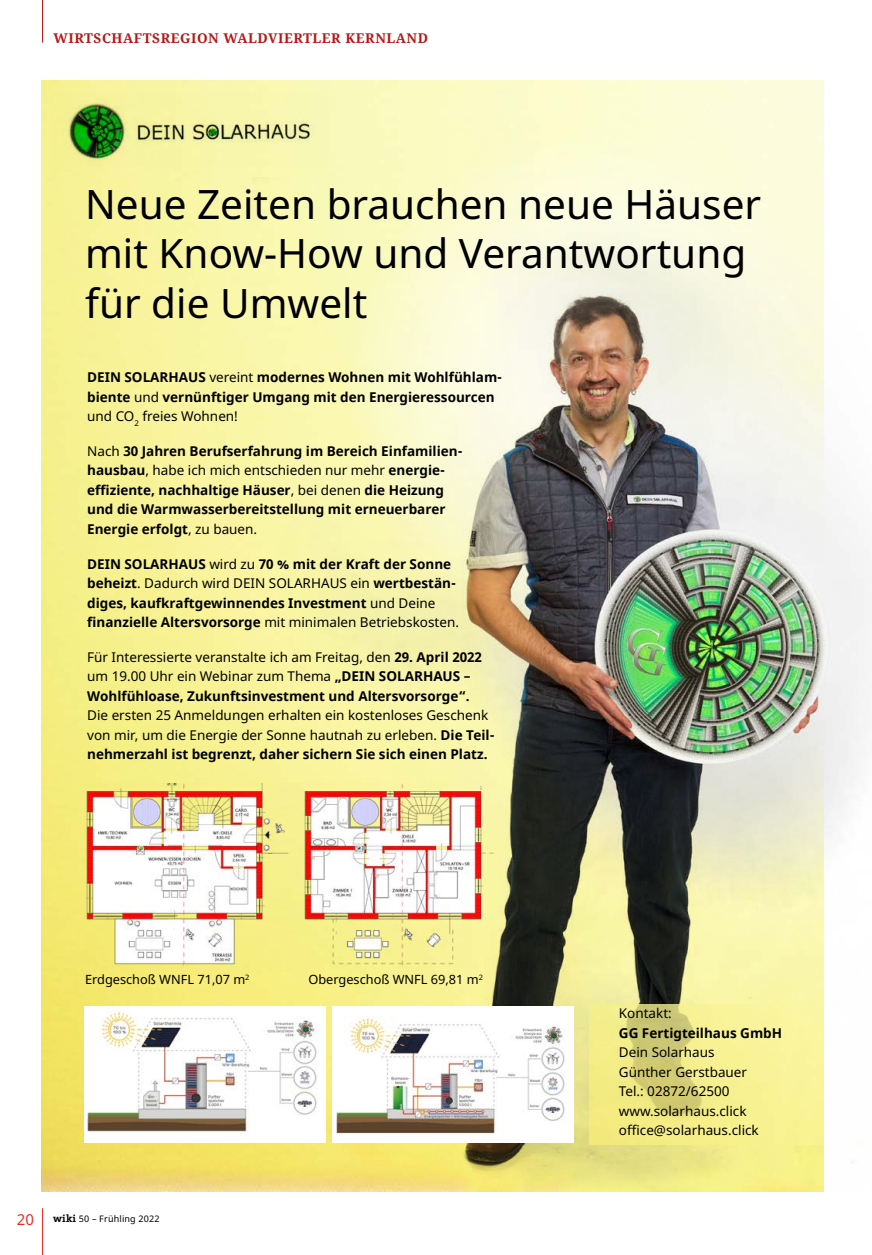
<style>
.page{position:relative;width:872px;height:1255px;background:#fff}
.page>*{position:absolute;margin:0;border:0;box-sizing:border-box;transform-origin:0 0}
.t1{font:40.5px/49.5px "Noto Sans";color:#000}
.t2{font:15px "Noto Sans";color:#e62d25}
.t3{font:700 13.5px/19.5px "Noto Sans";color:#000}
.t4{font:13.5px/19.5px "Noto Sans";color:#000}
.t5{font:700 13.5px "Noto Serif";letter-spacing:.04em;color:#b61817}
.t6{font:12.75px "Noto Sans";color:#000}
.t7{font:9px "Noto Sans";letter-spacing:.02em;color:#000}
.s1{font-weight:400}
.s2{font-weight:700}
.s3{font-family:"The Serif";font-weight:700;font-size:10.5px}
</style>
<div class="page">
<hr style="left:42px;top:1208px;width:1px;height:46px;background:#e62d25">
<hr style="left:42px;top:0;width:1px;height:43px;background:#b61817">
<img style="left:42px;top:81px;width:781px;height:1110px">
<div style="left:342px;top:130px;width:504px;height:504px;background:#fcfcd5;border-radius:50%"></div>
<img style="left:252px;top:177px;width:620px;height:1014px">
<img style="left:50px;top:94px;width:279px;height:73px">
<div style="left:84px;top:1005px;width:241px;height:137px;background:#fff"></div>
<img style="left:84px;top:1005px;width:241px;height:127px">
<div style="left:333px;top:1005px;width:241px;height:137px;background:#fff"></div>
<img style="left:333px;top:1005px;width:241px;height:129px">
<img style="left:590px;top:1003px;width:233px;height:141px">
<img style="left:84px;top:783px;width:437px;height:184px">
<p class="t5" style="left:54px;top:29px;width:376px">WIRTSCHAFTSREGION WALDVIERTLER KERNLAND</p>
<h1 class="t1" style="left:85px;top:180px;width:677px">Neue Zeiten brauchen neue Häuser mit Know-How und Verantwortung für die Umwelt</h1>
<p class="t3" style="left:87px;top:368px;width:416px">DEIN SOLARHAUS <span class="s1">vereint</span> modernes Wohnen mit Wohlfühlam&shy;biente <span class="s1">und</span> vernünftiger Umgang mit den Energieressourcen <span class="s1">und CO</span><sub>2</sub> <span class="s1">freies Wohnen!</span></p>
<p class="t3" style="left:87px;top:441px;width:377px"><span class="s1">Nach</span> 30 Jahren Berufserfahrung im Bereich Einfamilien&shy;hausbau<span class="s1">, habe ich mich entschieden nur mehr</span> energie&shy;effiziente, nachhaltige Häuser<span class="s1">, bei denen</span> die Heizung und die Warmwasserbereitstellung mit erneuerbarer Energie erfolgt<span class="s1">, zu bauen.</span></p>
<p class="t3" style="left:87px;top:554px;width:373px">DEIN SOLARHAUS <span class="s1">wird zu</span> 70 % mit der Kraft der Sonne beheizt<span class="s1">. Dadurch wird DEIN SOLARHAUS ein</span> wertbestän&shy;diges, kaufkraftgewinnendes Investment <span class="s1">und Deine </span>finanzielle Altersvorsorge <span class="s1">mit minimalen Betriebskosten.</span></p>
<p class="t3" style="left:87px;top:647px;width:396px"><span class="s1">Für Interessierte veranstalte ich am Freitag, den</span> 29. April 2022 <span class="s1">um 19.00 Uhr ein Webinar zum Thema</span> „DEIN SOLARHAUS –<br>Wohlfühloase, Zukunftsinvestment und Altersvorsorge“.</p>
<p class="t4" style="left:87px;top:705px;width:409px">Die ersten 25 Anmeldungen erhalten ein kostenloses Geschenk von mir, um die Energie der Sonne hautnah zu erleben. <span class="s2">Die Teil&shy;nehmerzahl ist begrenzt, daher sichern Sie sich einen Platz.</span></p>
<p class="t6" style="left:85px;top:970px;width:166px">Erdgeschoß WNFL 71,07 m<sup>2</sup></p>
<p class="t6" style="left:308px;top:970px;width:176px">Obergeschoß WNFL 69,81 m<sup>2</sup></p>
<p class="t2" style="left:17px;top:1209px;width:19px">20</p>
<p class="t7" style="left:53px;top:1212px;width:108px"><span class="s3">wiki</span> 50 – Frühling 2022</p>
<p class="t4" style="left:619px;top:1004px;width:55px">Kontakt:</p>
<p class="t3" style="left:619px;top:1023px;width:165px">GG Fertigteilhaus GmbH</p>
<p class="t4" style="left:619px;top:1043px;width:141px">Dein Solarhaus<br>Günther Gerstbauer<br>Tel.: 02872/62500 www.solarhaus.click office@solarhaus.click</p>
</div>
